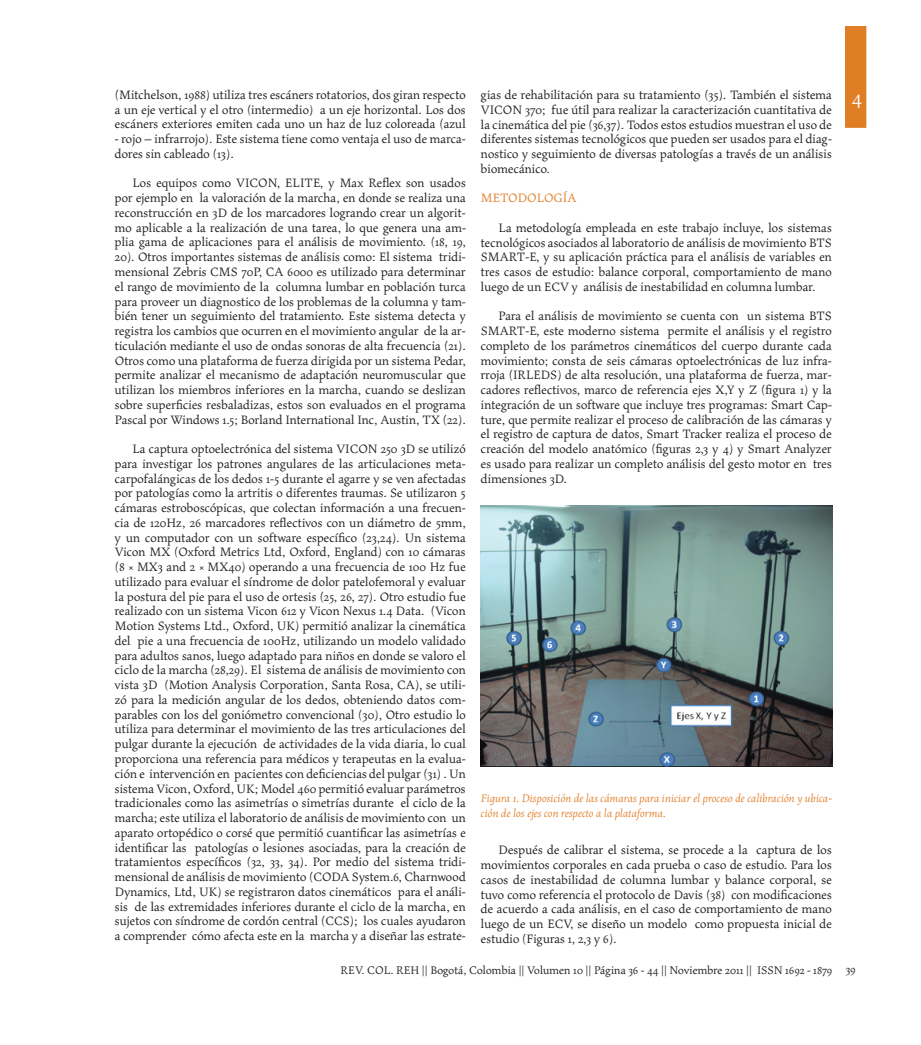
<style>
.page{position:relative;width:921px;height:1045px;background:#fff}
.page>*{position:absolute;margin:0;border:0;box-sizing:border-box;transform-origin:0 0}
.t1{font:22.5px "Maiola Pro";color:#fff}
.t2{font:13.75px/14.8px "Maiola Pro";color:#231f20;text-align:justify}
.t3{font:13.75px "Maiola Pro";color:#e07e26}
.t4{font:italic 12.5px/14.8px "Maiola Pro";color:#e07e26}
.t5{font:12.5px "Maiola Pro";color:#231f20}
</style>
<div class="page">
<div style="left:845px;top:26px;width:21px;height:102px;background:#e07e26"></div>
<img style="left:481px;top:505px;width:351px;height:261px">
<p class="t2" style="left:115px;top:88px;width:352px">(Mitchelson, 1988) utiliza tres escáners rotatorios, dos giran respecto a un eje vertical y el otro (intermedio) a un eje horizontal. Los dos escáners exteriores emiten cada uno un haz de luz coloreada (azul</p>
<p class="t2" style="left:115px;top:132px;width:352px">- rojo – infrarrojo). Este sistema tiene como ventaja el uso de marca&shy;dores sin cableado (13).</p>
<p class="t2" style="left:115px;top:176px;width:352px;text-indent:18px">Los equipos como VICON, ELITE, y Max Reflex son usados por ejemplo en la valoración de la marcha, en donde se realiza una reconstrucción en 3D de los marcadores logrando crear un algorit&shy;mo aplicable a la realización de una tarea, lo que genera una am&shy;plia gama de aplicaciones para el análisis de movimiento. (18, 19, 20). Otros importantes sistemas de análisis como: El sistema tridi&shy;mensional Zebris CMS 70P, CA 6000 es utilizado para determinar el rango de movimiento de la columna lumbar en población turca para proveer un diagnostico de los problemas de la columna y tam&shy;bién tener un seguimiento del tratamiento. Este sistema detecta y registra los cambios que ocurren en el movimiento angular de la ar&shy;ticulación mediante el uso de ondas sonoras de alta frecuencia (21).<br>Otros como una plataforma de fuerza dirigida por un sistema Pedar, permite analizar el mecanismo de adaptación neuromuscular que utilizan los miembros inferiores en la marcha, cuando se deslizan sobre superficies resbaladizas, estos son evaluados en el programa Pascal por Windows 1.5; Borland International Inc, Austin, TX (22).</p>
<p class="t2" style="left:115px;top:442px;width:352px;text-indent:18px">La captura optoelectrónica del sistema VICON 250 3D se utilizó para investigar los patrones angulares de las articulaciones meta&shy;carpofalángicas de los dedos 1-5 durante el agarre y se ven afectadas por patologías como la artritis o diferentes traumas. Se utilizaron 5 cámaras estroboscópicas, que colectan información a una frecuen&shy;cia de 120Hz, 26 marcadores reflectivos con un diámetro de 5mm, y un computador con un software específico (23,24). Un sistema Vicon MX (Oxford Metrics Ltd, Oxford, England) con 10 cámaras (8 × MX3 and 2 × MX40) operando a una frecuencia de 100 Hz fue utilizado para evaluar el síndrome de dolor patelofemoral y evaluar la postura del pie para el uso de ortesis (25, 26, 27). Otro estudio fue realizado con un sistema Vicon 612 y Vicon Nexus 1.4 Data. (Vicon Motion Systems Ltd., Oxford, UK) permitió analizar la cinemática del pie a una frecuencia de 100Hz, utilizando un modelo validado para adultos sanos, luego adaptado para niños en donde se valoro el ciclo de la marcha (28,29). El sistema de análisis de movimiento con vista 3D (Motion Analysis Corporation, Santa Rosa, CA), se utili&shy;zó para la medición angular de los dedos, obteniendo datos com&shy;parables con los del goniómetro convencional (30), Otro estudio lo utiliza para determinar el movimiento de las tres articulaciones del pulgar durante la ejecución de actividades de la vida diaria, lo cual proporciona una referencia para médicos y terapeutas en la evalua&shy;ción e intervención en pacientes con deficiencias del pulgar (31) . Un sistema Vicon, Oxford, UK; Model 460 permitió evaluar parámetros tradicionales como las asimetrías o simetrías durante el ciclo de la marcha; este utiliza el laboratorio de análisis de movimiento con un aparato ortopédico o corsé que permitió cuantificar las asimetrías e identificar las patologías o lesiones asociadas, para la creación de tratamientos específicos (32, 33, 34). Por medio del sistema tridi&shy;mensional de análisis de movimiento (CODA System.6, Charnwood Dynamics, Ltd, UK) se registraron datos cinemáticos para el análi&shy;sis de las extremidades inferiores durante el ciclo de la marcha, en sujetos con síndrome de cordón central (CCS); los cuales ayudaron a comprender cómo afecta este en la marcha y a diseñar las estrate-</p>
<p class="t2" style="left:481px;top:88px;width:352px">gias de rehabilitación para su tratamiento (35). También el sistema VICON 370; fue útil para realizar la caracterización cuantitativa de la cinemática del pie (36,37). Todos estos estudios muestran el uso de diferentes sistemas tecnológicos que pueden ser usados para el diag&shy;nostico y seguimiento de diversas patologías a través de un análisis biomecánico.</p>
<p class="t3" style="left:481px;top:191px;width:97px">METODOLOGÍA</p>
<p class="t2" style="left:481px;top:221px;width:352px;text-indent:18px">La metodología empleada en este trabajo incluye, los sistemas tecnológicos asociados al laboratorio de análisis de movimiento BTS SMART-E, y su aplicación práctica para el análisis de variables en tres casos de estudio: balance corporal, comportamiento de mano luego de un ECV y análisis de inestabilidad en columna lumbar.</p>
<p class="t2" style="left:481px;top:309px;width:352px;text-indent:18px">Para el análisis de movimiento se cuenta con un sistema BTS SMART-E, este moderno sistema permite el análisis y el registro completo de los parámetros cinemáticos del cuerpo durante cada movimiento; consta de seis cámaras optoelectrónicas de luz infra&shy;rroja (IRLEDS) de alta resolución, una plataforma de fuerza, mar&shy;cadores reflectivos, marco de referencia ejes X,Y y Z (figura 1) y la integración de un software que incluye tres programas: Smart Cap&shy;ture, que permite realizar el proceso de calibración de las cámaras y el registro de captura de datos, Smart Tracker realiza el proceso de creación del modelo anatómico (figuras 2,3 y 4) y Smart Analyzer es usado para realizar un completo análisis del gesto motor en tres dimensiones 3D.</p>
<p class="t4" style="left:481px;top:791px;width:352px">Figura 1. Disposición de las cámaras para iniciar el proceso de calibración y ubica&shy;ción de los ejes con respecto a la plataforma.</p>
<p class="t2" style="left:481px;top:843px;width:352px;text-indent:18px">Después de calibrar el sistema, se procede a la captura de los movimientos corporales en cada prueba o caso de estudio. Para los casos de inestabilidad de columna lumbar y balance corporal, se tuvo como referencia el protocolo de Davis (38) con modificaciones de acuerdo a cada análisis, en el caso de comportamiento de mano luego de un ECV, se diseño un modelo como propuesta inicial de estudio (Figuras 1, 2,3 y 6).</p>
<p class="t5" style="left:340px;top:963px;width:493px">REV. COL. REH || Bogotá, Colombia || Volumen 10 || Página 36 - 44 || Noviembre 2011 || ISSN 1692 - 1879</p>
<h1 class="t1" style="left:851px;top:85px;width:12px">4</h1>
<p class="t5" style="left:845px;top:963px;width:11px">39</p>
</div>
